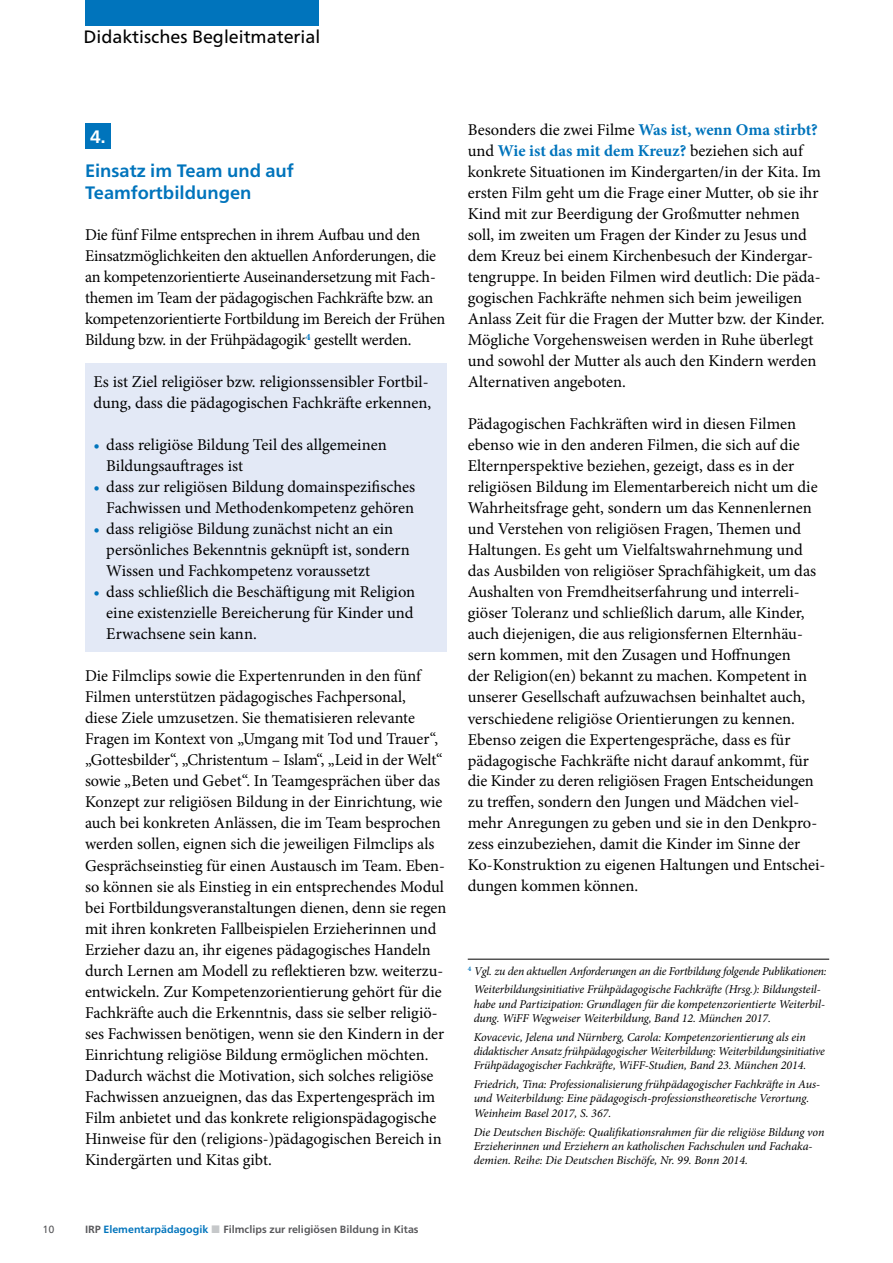
<style>
.page{position:relative;width:893px;height:1263px;background:#fff}
.page>*{position:absolute;margin:0;border:0;box-sizing:border-box;transform-origin:0 0}
.t1{font:700 18px/21.6px "Frutiger Neue LT Pro";color:#0074bc}
.t2{font:700 18px "Frutiger Neue LT Pro";color:#fff}
.t3{font:17.85px "Frutiger Neue LT Pro";color:#000}
.t4{font:16.5px/21px "Minion Pro";color:#000}
.t5{font:italic 12px/14.4px "Minion Pro";letter-spacing:-.01em;color:#000}
.t6{font:700 10.5px "Frutiger Neue LT Pro";color:#58585b}
.t7{font:10.5px "Frutiger Neue LT Pro";color:#58585b}
.s1{color:#0074bc}
.s2{font-weight:700;color:#0074bc}
.s3{color:#c6c8ca}
</style>
<div class="page">
<div style="left:85px;top:0;width:234px;height:26px;background:#0074bc"></div>
<div style="left:85px;top:364px;width:361px;height:288px;background:#e3e9f6"></div>
<div style="left:85px;top:123px;width:26px;height:26px;background:#0074bc"></div>
<hr style="left:468px;top:959px;width:361px;height:1px;background:#000">
<p class="t3" style="left:84px;top:25px;width:238px">Didaktisches Begleitmaterial</p>
<p class="t2" style="left:90px;top:126px;width:17px">4.</p>
<p class="t1" style="left:85px;top:160px;width:210px">Einsatz im Team und auf<br>Teamfortbildungen</p>
<p class="t4" style="left:85px;top:225px;width:362px">Die fünf Filme entsprechen in ihrem Aufbau und den Einsatzmöglichkeiten den aktuellen Anforderungen, die an kompetenzorientierte Auseinandersetzung mit Fach&shy;themen im Team der pädagogischen Fachkräfte bzw. an kompetenzorientierte Fortbildung im Bereich der Frühen Bildung bzw. in der Frühpädagogik<sup>4</sup> gestellt werden.</p>
<p class="t4" style="left:94px;top:372px;width:339px">Es ist Ziel religiöser bzw. religionssensibler Fortbil&shy;dung, dass die pädagogischen Fachkräfte erkennen,</p>
<p class="t4" style="left:106px;top:435px;width:282px;text-indent:-13px"><span class="s1">•</span> dass religiöse Bildung Teil des allgemeinen<br>Bildungsauftrages ist</p>
<p class="t4" style="left:94px;top:477px;width:323px;text-align:right"><span class="s1">•</span> dass zur religiösen Bildung domainspezifisches<br>Fachwissen und Methodenkompetenz gehören</p>
<p class="t4" style="left:106px;top:519px;width:305px;text-indent:-13px"><span class="s1">•</span> dass religiöse Bildung zunächst nicht an ein persönliches Bekenntnis geknüpft ist, sondern<br>Wissen und Fachkompetenz voraussetzt</p>
<p class="t4" style="left:106px;top:582px;width:310px;text-align:justify;text-indent:-13px"><span class="s1">•</span> dass schließlich die Beschäftigung mit Religion eine existenzielle Bereicherung für Kinder und Erwachsene sein kann.</p>
<p class="t4" style="left:85px;top:666px;width:363px">Die Filmclips sowie die Expertenrunden in den fünf Filmen unterstützen pädagogisches Fachpersonal,<br>diese Ziele umzusetzen. Sie thematisieren relevante Fragen im Kontext von „Umgang mit Tod und Trauer“, „Gottesbilder“, „Christentum – Islam“, „Leid in der Welt“ sowie „Beten und Gebet“. In Teamgesprächen über das Konzept zur religiösen Bildung in der Einrichtung, wie auch bei konkreten Anlässen, die im Team besprochen werden sollen, eignen sich die jeweiligen Filmclips als Gesprächseinstieg für einen Austausch im Team. Eben&shy;so können sie als Einstieg in ein entsprechendes Modul bei Fortbildungsveranstaltungen dienen, denn sie regen mit ihren konkreten Fallbeispielen Erzieherinnen und Erzieher dazu an, ihr eigenes pädagogisches Handeln durch Lernen am Modell zu reflektieren bzw. weiterzu&shy;entwickeln. Zur Kompetenzorientierung gehört für die Fachkräfte auch die Erkenntnis, dass sie selber religiö&shy;ses Fachwissen benötigen, wenn sie den Kindern in der Einrichtung religiöse Bildung ermöglichen möchten.<br>Dadurch wächst die Motivation, sich solches religiöse Fachwissen anzueignen, das das Expertengespräch im Film anbietet und das konkrete religionspädagogische Hinweise für den (religions-)pädagogischen Bereich in Kindergärten und Kitas gibt.</p>
<p class="t4" style="left:468px;top:120px;width:358px">Besonders die zwei Filme <span class="s2">Was ist, wenn Oma stirbt? </span>und <span class="s2">Wie ist das mit dem Kreuz?</span> beziehen sich auf konkrete Situationen im Kindergarten/in der Kita. Im ersten Film geht um die Frage einer Mutter, ob sie ihr Kind mit zur Beerdigung der Großmutter nehmen soll, im zweiten um Fragen der Kinder zu Jesus und dem Kreuz bei einem Kirchenbesuch der Kindergar&shy;tengruppe. In beiden Filmen wird deutlich: Die päda&shy;gogischen Fachkräfte nehmen sich beim jeweiligen Anlass Zeit für die Fragen der Mutter bzw. der Kinder.<br>Mögliche Vorgehensweisen werden in Ruhe überlegt und sowohl der Mutter als auch den Kindern werden Alternativen angeboten.</p>
<p class="t4" style="left:468px;top:414px;width:359px">Pädagogischen Fachkräften wird in diesen Filmen ebenso wie in den anderen Filmen, die sich auf die Elternperspektive beziehen, gezeigt, dass es in der religiösen Bildung im Elementarbereich nicht um die Wahrheitsfrage geht, sondern um das Kennenlernen und Verstehen von religiösen Fragen, Themen und Haltungen. Es geht um Vielfaltswahrnehmung und das Ausbilden von religiöser Sprachfähigkeit, um das Aushalten von Fremdheitserfahrung und interreli&shy;giöser Toleranz und schließlich darum, alle Kinder, auch diejenigen, die aus religionsfernen Elternhäu&shy;sern kommen, mit den Zusagen und Hoffnungen<br>der Religion(en) bekannt zu machen. Kompetent in unserer Gesellschaft aufzuwachsen beinhaltet auch, verschiedene religiöse Orientierungen zu kennen.<br>Ebenso zeigen die Expertengespräche, dass es für pädagogische Fachkräfte nicht darauf ankommt, für die Kinder zu deren religiösen Fragen Entscheidungen zu treffen, sondern den Jungen und Mädchen viel&shy;mehr Anregungen zu geben und sie in den Denkpro&shy;zess einzubeziehen, damit die Kinder im Sinne der Ko-Konstruktion zu eigenen Haltungen und Entschei&shy;dungen kommen können.</p>
<p class="t5" style="left:468px;top:961px;width:360px;line-height:18.6px;text-align:center"><sup>4</sup> Vgl. zu den aktuellen Anforderungen an die Fortbildung folgende Publikationen:<br>Weiterbildungsinitiative Frühpädagogische Fachkräfte (Hrsg.): Bildungsteil-</p>
<p class="t5" style="left:474px;top:996px;width:353px">habe und Partizipation: Grundlagen für die kompetenzorientierte Weiterbil&shy;dung. WiFF Wegweiser Weiterbildung, Band 12. München 2017.</p>
<p class="t5" style="left:474px;top:1029px;width:353px">Kovacevic, Jelena und Nürnberg, Carola: Kompetenzorientierung als ein didaktischer Ansatz frühpädagogischer Weiterbildung: Weiterbildungsinitiative<br>Frühpädagogischer Fachkräfte, WiFF-Studien, Band 23. München 2014.</p>
<p class="t5" style="left:474px;top:1077px;width:347px">Friedrich, Tina: Professionalisierung frühpädagogischer Fachkräfte in Aus&shy;und Weiterbildung: Eine pädagogisch-professionstheoretische Verortung.<br>Weinheim Basel 2017, S. 367.</p>
<p class="t5" style="left:474px;top:1124px;width:352px">Die Deutschen Bischöfe: Qualifikationsrahmen für die religiöse Bildung von<br>Erzieherinnen und Erziehern an katholischen Fachschulen und Fachaka&shy;demien. Reihe: Die Deutschen Bischöfe, Nr. 99. Bonn 2014.</p>
<p class="t7" style="left:43px;top:1223px;width:14px">10</p>
<p class="t6" style="left:85px;top:1223px;width:335px">IRP <span class="s1">Elementarpädagogik</span> <span class="s3">■</span> Filmclips zur religiösen Bildung in Kitas</p>
</div>
